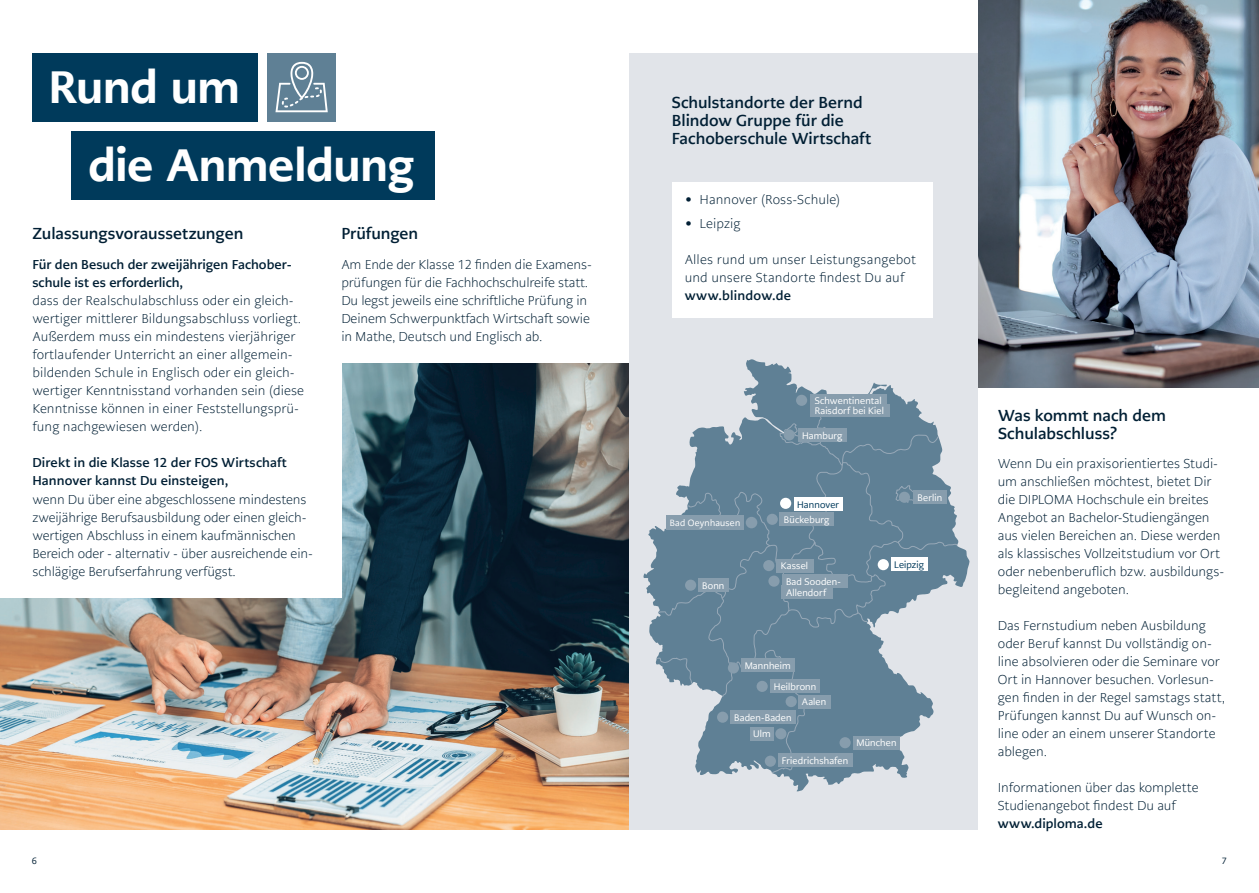
<style>
.page{position:relative;width:1259px;height:893px;background:#fff}
.page>*{position:absolute;margin:0;border:0;box-sizing:border-box;transform-origin:0 0}
.t1{font:800 45px/78.6px "PMN Caecilia Sans Head";letter-spacing:.01em;color:#fff}
.t2{font:700 15.75px/18px "PMN Caecilia Sans Text";color:#011f34}
.t3{font:300 12.75px/18px "PMN Caecilia Sans Text";letter-spacing:-.005em;color:#011f34}
.t4{font:700 12.75px/18px "PMN Caecilia Sans Text";letter-spacing:.005em;color:#011f34}
.t5{font:300 12.75px/18px "PMN Caecilia Sans Text";letter-spacing:.015em;color:#011f34}
.t6{font:9.45px/15.8px "PMN Caecilia Sans Head";letter-spacing:.015em;color:#fff}
.t7{font:9.45px "PMN Caecilia Sans Head";letter-spacing:.015em;color:#003a5b}
.t8{font:9px "PMN Caecilia Sans Head";letter-spacing:.03em;color:#fff}
.t9{font:9px "PMN Caecilia Sans Text";color:#011f34}
.s1{font-weight:900}
</style>
<div class="page">
<img style="left:0;top:364px;width:629px;height:465px">
<div style="left:0;top:0;width:341px;height:597px;background:#fff"></div>
<div style="left:268px;top:53px;width:68px;height:68px;background:#5f8095"></div>
<svg style="left:275px;top:62px;width:53px;height:50px"></svg>
<div style="left:32px;top:53px;width:226px;height:68px;background:#003a5b"></div>
<div style="left:71px;top:132px;width:364px;height:68px;background:#003a5b"></div>
<img style="left:978px;top:0;width:281px;height:388px">
<div style="left:629px;top:53px;width:349px;height:776px;background:#e1e4e9"></div>
<div style="left:672px;top:182px;width:260px;height:135px;background:#fff"></div>
<svg style="left:643px;top:359px;width:327px;height:432px"></svg>
<svg style="left:657px;top:395px;width:300px;height:379px"></svg>
<div style="left:763px;top:560px;width:11px;height:11px;background:#879dad;border-radius:50%"></div>
<div style="left:768px;top:576px;width:11px;height:11px;background:#879dad;border-radius:50%"></div>
<div style="left:698px;top:579px;width:30px;height:13px;background:#879dad"></div>
<div style="left:776px;top:559px;width:37px;height:13px;background:#879dad"></div>
<div style="left:781px;top:574px;width:66px;height:14px;background:#879dad"></div>
<div style="left:781px;top:586px;width:51px;height:13px;background:#879dad"></div>
<div style="left:890px;top:558px;width:37px;height:13px;background:#fff"></div>
<div style="left:793px;top:497px;width:49px;height:14px;background:#fff"></div>
<div style="left:779px;top:513px;width:55px;height:13px;background:#879dad"></div>
<div style="left:741px;top:658px;width:53px;height:14px;background:#879dad"></div>
<div style="left:770px;top:679px;width:50px;height:14px;background:#879dad"></div>
<div style="left:853px;top:736px;width:46px;height:13px;background:#879dad"></div>
<div style="left:798px;top:695px;width:32px;height:13px;background:#879dad"></div>
<div style="left:778px;top:753px;width:74px;height:14px;background:#879dad"></div>
<div style="left:730px;top:711px;width:65px;height:13px;background:#879dad"></div>
<div style="left:780px;top:498px;width:11px;height:11px;background:#fff;border-radius:50%"></div>
<div style="left:766px;top:514px;width:12px;height:11px;background:#879dad;border-radius:50%"></div>
<div style="left:685px;top:580px;width:11px;height:11px;background:#879dad;border-radius:50%"></div>
<div style="left:728px;top:662px;width:11px;height:11px;background:#879dad;border-radius:50%"></div>
<div style="left:756px;top:681px;width:12px;height:11px;background:#879dad;border-radius:50%"></div>
<div style="left:839px;top:737px;width:11px;height:11px;background:#879dad;border-radius:50%"></div>
<div style="left:785px;top:696px;width:12px;height:11px;background:#879dad;border-radius:50%"></div>
<div style="left:717px;top:712px;width:11px;height:11px;background:#879dad;border-radius:50%"></div>
<div style="left:765px;top:756px;width:11px;height:11px;background:#879dad;border-radius:50%"></div>
<div style="left:877px;top:559px;width:12px;height:11px;background:#fff;border-radius:50%"></div>
<div style="left:798px;top:428px;width:48px;height:14px;background:#879dad"></div>
<div style="left:783px;top:429px;width:12px;height:11px;background:#879dad;border-radius:50%"></div>
<div style="left:810px;top:394px;width:77px;height:12px;background:#879dad"></div>
<div style="left:810px;top:404px;width:80px;height:12px;background:#879dad"></div>
<div style="left:796px;top:395px;width:11px;height:11px;background:#879dad;border-radius:50%"></div>
<div style="left:899px;top:492px;width:11px;height:11px;background:#879dad;border-radius:50%"></div>
<div style="left:913px;top:490px;width:33px;height:14px;background:#879dad"></div>
<div style="left:746px;top:517px;width:11px;height:11px;background:#879dad;border-radius:50%"></div>
<div style="left:666px;top:515px;width:77px;height:15px;background:#879dad"></div>
<div style="left:750px;top:727px;width:23px;height:13px;background:#879dad"></div>
<div style="left:775px;top:728px;width:11px;height:11px;background:#879dad;border-radius:50%"></div>
<h1 class="t1" style="left:88px;top:47px;width:327px;text-indent:-39px">Rund um<br>die Anmeldung</h1>
<p class="t2" style="left:32px;top:225px;width:212px">Zulassungsvoraussetzungen</p>
<p class="t4" style="left:32px;top:256px;width:261px">Für den Besuch der zweijährigen Fachober&shy;schule ist es erforderlich,</p>
<p class="t3" style="left:32px;top:292px;width:273px">dass der Realschulabschluss oder ein gleich&shy;wertiger mittlerer Bildungsabschluss vorliegt.<br>Außerdem muss ein mindestens vierjähriger fortlaufender Unterricht an einer allgemein&shy;bildenden Schule in Englisch oder ein gleich&shy;wertiger Kenntnisstand vorhanden sein (diese Kenntnisse können in einer Feststellungsprü&shy;fung nachgewiesen werden).</p>
<p class="t4" style="left:32px;top:454px;width:256px">Direkt in die Klasse 12 der FOS Wirtschaft<br>Hannover kannst Du einsteigen,</p>
<p class="t3" style="left:32px;top:490px;width:282px">wenn Du über eine abgeschlossene mindestens zweijährige Berufsausbildung oder einen gleich&shy;wertigen Abschluss in einem kaufmännischen Bereich oder - alternativ - über ausreichende ein&shy;schlägige Berufserfahrung verfügst.</p>
<p class="t2" style="left:341px;top:225px;width:79px">Prüfungen</p>
<p class="t3" style="left:341px;top:256px;width:252px">Am Ende der Klasse 12 finden die Examens&shy;prüfungen für die Fachhochschulreife statt.<br>Du legst jeweils eine schriftliche Prüfung in Deinem Schwerpunktfach Wirtschaft sowie in Mathe, Deutsch und Englisch ab.</p>
<p class="t2" style="left:672px;top:94px;width:201px">Schulstandorte der Bernd<br>Blindow Gruppe für die<br>Fachoberschule Wirtschaft</p>
<p class="t3" style="left:684px;top:188px;width:157px;line-height:24px"><span class="s1">∙</span> Hannover (Ross-Schule) <span class="s1">∙</span> Leipzig</p>
<p class="t5" style="left:684px;top:251px;width:233px">Alles rund um unser Leistungsangebot und unsere Standorte findest Du auf</p>
<p class="t4" style="left:684px;top:287px;width:108px">www.blindow.de</p>
<p class="t6" style="left:814px;top:395px;width:71px;line-height:10.1px">Schwentinental<br>Raisdorf bei Kiel</p>
<p class="t8" style="left:670px;top:517px;width:72px">Bad Oeynhausen</p>
<p class="t6" style="left:702px;top:578px;width:24px">Bonn</p>
<p class="t6" style="left:802px;top:427px;width:42px">Hamburg</p>
<p class="t7" style="left:797px;top:499px;width:43px">Hannover</p>
<p class="t6" style="left:784px;top:512px;width:47px">Bückeburg</p>
<p class="t6" style="left:786px;top:558px;width:56px;text-indent:-5px">Kassel<br>Bad Sooden-</p>
<p class="t6" style="left:786px;top:585px;width:42px">Allendorf</p>
<p class="t6" style="left:917px;top:490px;width:26px">Berlin</p>
<p class="t7" style="left:894px;top:559px;width:31px">Leipzig</p>
<p class="t6" style="left:744px;top:657px;width:47px">Mannheim</p>
<p class="t6" style="left:774px;top:679px;width:44px">Heilbronn</p>
<p class="t6" style="left:734px;top:710px;width:59px">Baden-Baden</p>
<p class="t6" style="left:753px;top:726px;width:19px">Ulm</p>
<p class="t6" style="left:802px;top:694px;width:26px">Aalen</p>
<p class="t6" style="left:782px;top:753px;width:68px">Friedrichshafen</p>
<p class="t6" style="left:856px;top:735px;width:42px">München</p>
<p class="t2" style="left:998px;top:407px;width:169px">Was kommt nach dem<br>Schulabschluss?</p>
<p class="t3" style="left:998px;top:455px;width:228px">Wenn Du ein praxisorientiertes Studi&shy;um anschließen möchtest, bietet Dir die DIPLOMA Hochschule ein breites Angebot an Bachelor-Studiengängen aus vielen Bereichen an. Diese werden als klassisches Vollzeitstudium vor Ort oder nebenberuflich bzw. ausbildungs&shy;begleitend angeboten.</p>
<p class="t3" style="left:998px;top:617px;width:229px">Das Fernstudium neben Ausbildung oder Beruf kannst Du vollständig on&shy;line absolvieren oder die Seminare vor Ort in Hannover besuchen. Vorlesun&shy;gen finden in der Regel samstags statt, Prüfungen kannst Du auf Wunsch on&shy;line oder an einem unserer Standorte ablegen.</p>
<p class="t3" style="left:998px;top:779px;width:202px">Informationen über das komplette<br>Studienangebot findest Du auf</p>
<p class="t4" style="left:998px;top:815px;width:106px">www.diploma.de</p>
<p class="t9" style="left:32px;top:855px;width:7px">6</p>
<p class="t9" style="left:1222px;top:855px;width:7px">7</p>
</div>
